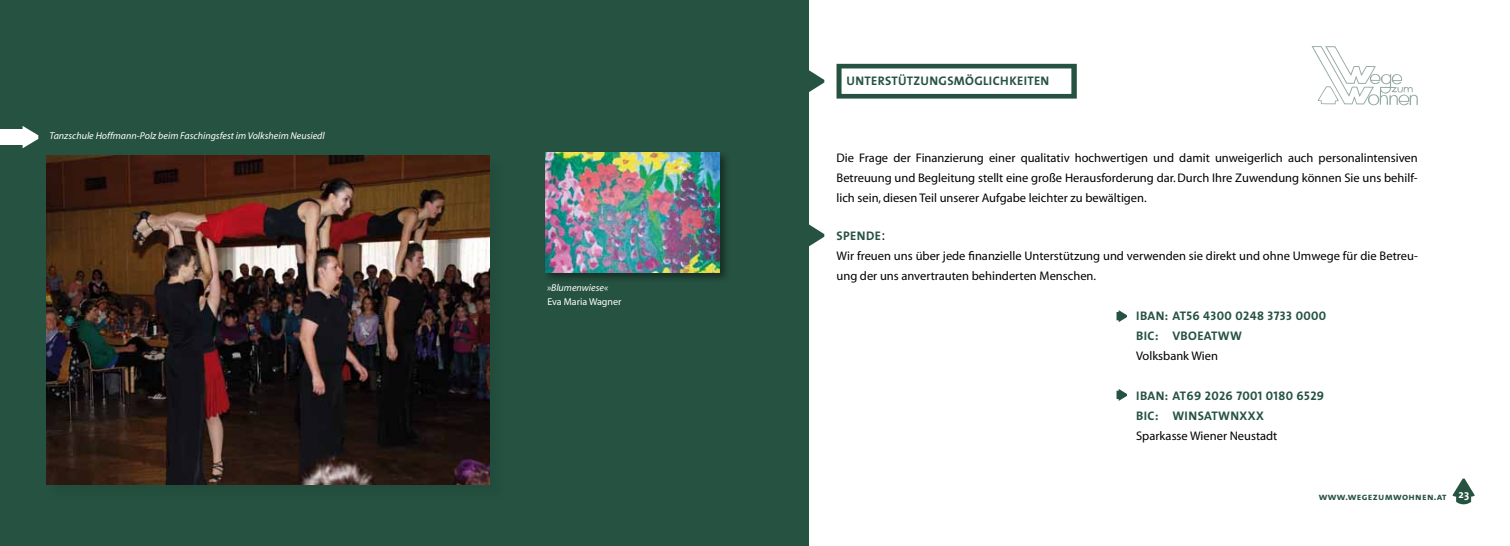
<style>
.page{position:relative;width:1510px;height:546px;background:#fff}
.page>*{position:absolute;margin:0;border:0;box-sizing:border-box;transform-origin:0 0}
.t1{font:12.5px/20px "Myriad";color:#000;text-align:justify}
.t2{font:12.5px/20px "The Sans Bold Caps";letter-spacing:.03em;color:#265241}
.t3{font:italic 10px "Myriad";color:#fff}
.t4{font:10px "The Sans Bold Caps";letter-spacing:.03em;color:#265241}
.t5{font:10px "Myriad";color:#fff}
.s1{font-family:"Times";font-size:15px;color:#000}
</style>
<div class="page">
<div style="left:0;top:0;width:808px;height:546px;background:#265241"></div>
<svg style="left:808px;top:66px;width:16px;height:31px"></svg>
<svg style="left:808px;top:220px;width:16px;height:31px"></svg>
<div style="left:48px;top:158px;width:457px;height:342px;background:#20493a"></div>
<img style="left:46px;top:156px;width:443px;height:329px">
<div style="left:543px;top:150px;width:187px;height:133px;background:#000;opacity:.45"></div>
<img style="left:545px;top:152px;width:174px;height:120px">
<svg style="left:1452px;top:478px;width:22px;height:26px"></svg>
<svg style="left:1311px;top:46px;width:106px;height:59px"></svg>
<svg style="left:836px;top:64px;width:240px;height:35px"></svg>
<svg style="left:1116px;top:310px;width:11px;height:12px"></svg>
<svg style="left:1116px;top:389px;width:11px;height:12px"></svg>
<svg style="left:22px;top:126px;width:16px;height:22px"></svg>
<div style="left:0;top:129px;width:24px;height:16px;background:#fff"></div>
<p class="t3" style="left:50px;top:131px;width:277px">Tanzschule Hoffmann-Polz beim Faschingsfest im Volksheim Neusiedl</p>
<p class="t3" style="left:547px;top:283px;width:63px">»Blumenwiese«</p>
<p class="t5" style="left:547px;top:296px;width:75px">Eva Maria Wagner</p>
<p class="t2" style="left:846px;top:70px;width:204px">UNTERSTÜTZUNGSMÖGLICHKEITEN</p>
<p class="t1" style="left:836px;top:148px;width:583px">Die Frage der Finanzierung einer qualitativ hochwertigen und damit unweigerlich auch personalintensiven Betreuung und Begleitung stellt eine große Herausforderung dar. Durch Ihre Zuwendung können Sie uns behilf&shy;lich sein, diesen Teil unserer Aufgabe leichter zu bewältigen.</p>
<p class="t2" style="left:836px;top:225px;width:50px">SPENDE<span class="s1">:</span></p>
<p class="t1" style="left:836px;top:246px;width:583px">Wir freuen uns über jede finanzielle Unterstützung und verwenden sie direkt und ohne Umwege für die Betreu&shy;ung der uns anvertrauten behinderten Menschen.</p>
<p class="t2" style="left:1136px;top:305px;width:8px">IBAN</p>
<p class="t2" style="left:1136px;top:305px;width:192px;text-indent:29px">: AT56 4300 0248 3733 0000<br>BIC : VBO EATWW</p>
<p class="t1" style="left:1136px;top:346px;width:83px">Volksbank Wien</p>
<p class="t2" style="left:1136px;top:385px;width:8px">IBAN</p>
<p class="t2" style="left:1136px;top:385px;width:190px;text-indent:29px">: AT69 2026 7001 0180 6529<br>BIC: WINSAT</p>
<p class="t2" style="left:1218px;top:405px;width:47px">WNXXX</p>
<p class="t1" style="left:1136px;top:426px;width:143px">Sparkasse Wiener Neustadt</p>
<p class="t4" style="left:1318px;top:488px;width:152px">WWW.WEGEZUMWOHNEN.AT <sup>23</sup></p>
</div>
